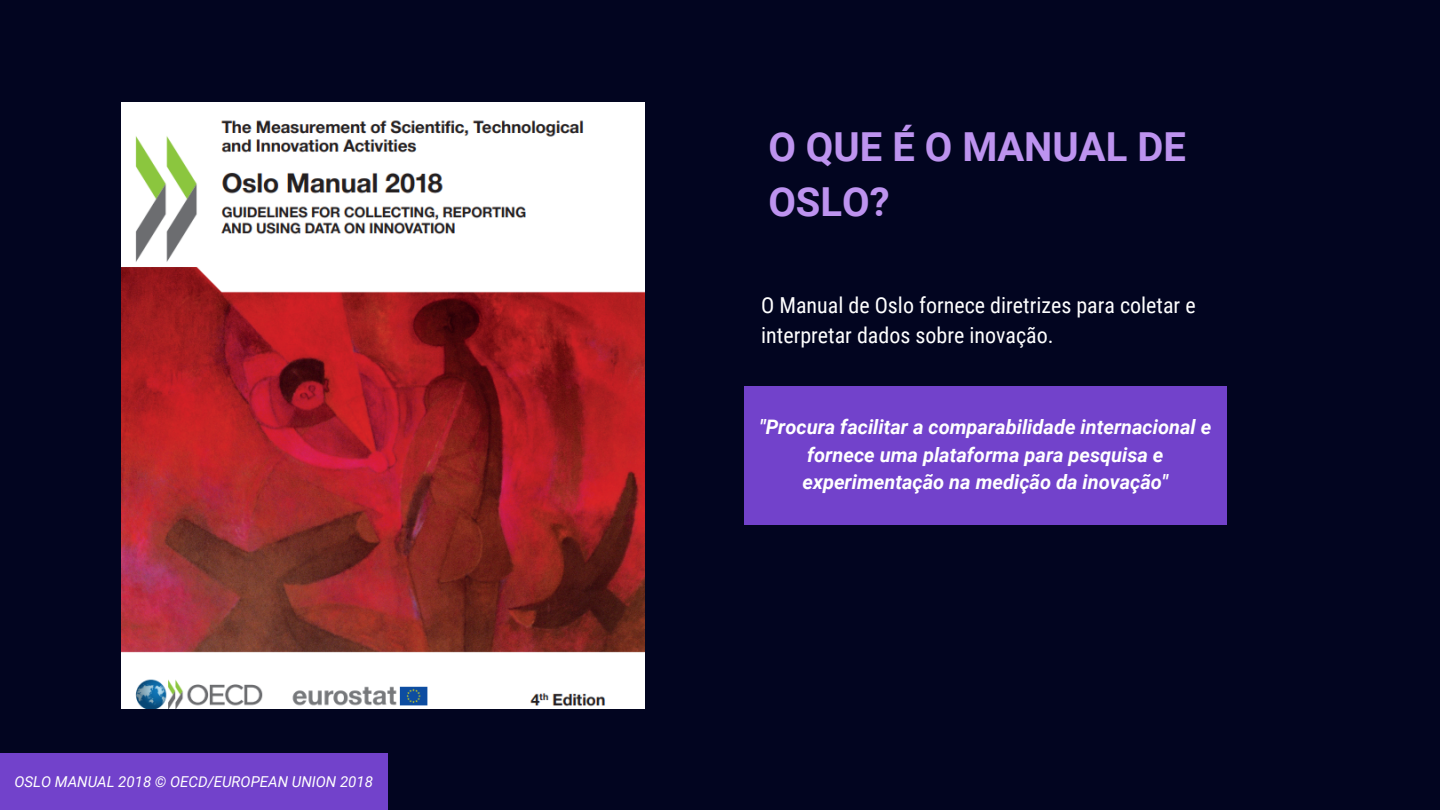
<style>
.page{position:relative;width:1440px;height:810px;background:#020520}
.page>*{position:absolute;margin:0;border:0;box-sizing:border-box;transform-origin:0 0}
.t1{font:700 40px/55.5px "Roboto";color:#bd93ef}
.t2{font:22px/30.8px "Roboto Condensed";color:#fff}
.t3{font:italic 700 20px/27.8px "Roboto";color:#fff;text-align:center}
.t4{font:italic 15px "Roboto";color:#fff}
</style>
<div class="page">
<img style="left:122px;top:102px;width:522px;height:606px">
<div style="left:0;top:753px;width:388px;height:57px;background:#7242cb"></div>
<div style="left:744px;top:386px;width:483px;height:139px;background:#7242cb"></div>
<p class="t4" style="left:15px;top:773px;width:360px">OSLO MANUAL 2018 © OECD/EUROPEAN UNION 2018</p>
<h1 class="t1" style="left:768px;top:119px;width:419px">O QUE É O MANUAL DE<br>OSLO?</h1>
<p class="t2" style="left:761px;top:290px;width:436px">O Manual de Oslo fornece diretrizes para coletar e interpretar dados sobre inovação.</p>
<p class="t3" style="left:759px;top:413px;width:453px">"Procura facilitar a comparabilidade internacional e fornece uma plataforma para pesquisa e experimentação na medição da inovação"</p>
</div>
